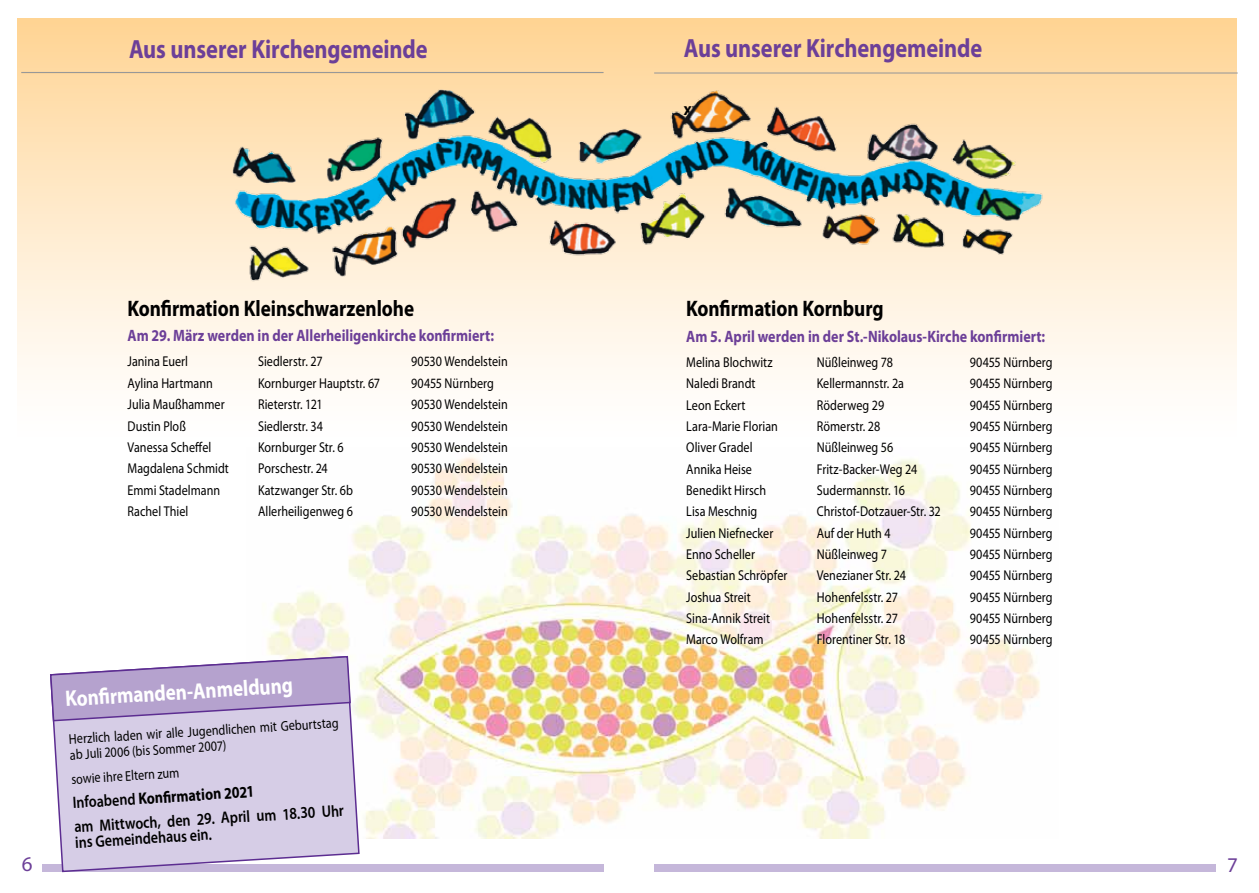
<style>
.page{position:relative;width:1259px;height:893px;background:#fff}
.page>*{position:absolute;margin:0;border:0;box-sizing:border-box;transform-origin:0 0}
.t1{font:700 26.4px "Myriad Pro";letter-spacing:-.005em;color:#6c3f98;scale:.85 1}
.t2{font:700 22.5px "Myriad Pro";letter-spacing:-.005em;color:#000;scale:.85 1}
.t3{font:700 22.5px "Myriad Pro";color:#fff;scale:.85 1}
.t4{font:21px "Myriad Pro";color:#6c3f98}
.t5{font:700 16.5px "Myriad Pro";color:#6c3f98;scale:.85 1}
.t6{font:600 16.5px/24.2px "Myriad Pro";color:#000;scale:.85 1}
.t7{font:14.25px/15.3px "Myriad Pro";color:#000;scale:.85 1}
.s1{font-weight:700}
</style>
<div class="page">
<div style="left:42px;top:864px;width:562px;height:8px;background:#c5b7da"></div>
<div style="left:654px;top:864px;width:561px;height:8px;background:#c5b7da"></div>
<div style="left:17px;top:18px;width:1219px;height:419px;background:linear-gradient(to bottom,#fed596,#fff)"></div>
<img style="left:267px;top:455px;width:773px;height:384px">
<hr style="left:21px;top:72px;width:582px;height:1px;background:#939598">
<img style="left:218px;top:75px;width:842px;height:216px">
<svg style="left:52px;top:655px;width:308px;height:218px;background:#d5cbe5"></svg>
<svg style="left:50px;top:655px;width:302px;height:67px;background:#c0afd5"></svg>
<hr style="left:654px;top:73px;width:583px;height:1px;background:#939598">
<h1 class="t1" style="left:129px;top:32px;width:353px">Aus unserer Kirchengemeinde</h1>
<h1 class="t1" style="left:684px;top:31px;width:353px">Aus unserer Kirchengemeinde</h1>
<h2 class="t2" style="left:128px;top:294px;width:338px">Konfirmation Kleinschwarzenlohe</h2>
<p class="t5" style="left:128px;top:325px;width:432px">Am 29. März werden in der Allerheiligenkirche konfirmiert:</p>
<p class="t7" style="left:128px;top:354px;width:73px">Janina Euerl</p>
<p class="t7" style="left:258px;top:354px;width:77px">Siedlerstr. 27</p>
<p class="t7" style="left:411px;top:354px;width:115px">90530 Wendelstein</p>
<p class="t7" style="left:128px;top:375px;width:102px">Aylina Hartmann</p>
<p class="t7" style="left:258px;top:375px;width:145px">Kornburger Hauptstr. 67</p>
<p class="t7" style="left:411px;top:375px;width:99px">90455 Nürnberg</p>
<p class="t7" style="left:128px;top:396px;width:116px">Julia Maußhammer</p>
<p class="t7" style="left:258px;top:396px;width:77px">Rieterstr. 121</p>
<p class="t7" style="left:411px;top:396px;width:115px">90530 Wendelstein</p>
<p class="t7" style="left:128px;top:418px;width:70px">Dustin Ploß</p>
<p class="t7" style="left:258px;top:418px;width:78px">Siedlerstr. 34</p>
<p class="t7" style="left:411px;top:418px;width:115px">90530 Wendelstein</p>
<p class="t7" style="left:128px;top:439px;width:100px">Vanessa Scheffel</p>
<p class="t7" style="left:258px;top:439px;width:102px">Kornburger Str. 6</p>
<p class="t7" style="left:411px;top:439px;width:115px">90530 Wendelstein</p>
<p class="t7" style="left:128px;top:461px;width:121px">Magdalena Schmidt</p>
<p class="t7" style="left:258px;top:461px;width:83px">Porschestr. 24</p>
<p class="t7" style="left:411px;top:461px;width:115px">90530 Wendelstein</p>
<p class="t7" style="left:128px;top:482px;width:110px">Emmi Stadelmann</p>
<p class="t7" style="left:258px;top:482px;width:113px">Katzwanger Str. 6b</p>
<p class="t7" style="left:411px;top:482px;width:115px">90530 Wendelstein</p>
<p class="t7" style="left:128px;top:503px;width:73px">Rachel Thiel</p>
<p class="t7" style="left:258px;top:503px;width:113px">Allerheiligenweg 6</p>
<p class="t7" style="left:411px;top:503px;width:115px">90530 Wendelstein</p>
<h2 class="t3" style="left:64px;top:685px;width:269px;rotate:-4deg">Konfi rmanden-Anmeldung</h2>
<p class="t7" style="left:68px;top:732px;width:319px;rotate:-4deg">Herzlich laden wir alle Jugendlichen mit Geburtstag ab Juli 2006 (bis Sommer 2007)</p>
<p class="t7" style="left:71px;top:772px;width:129px;rotate:-4deg">sowie ihre Eltern zum</p>
<p class="t6" style="left:72px;top:789px;width:319px;rotate:-3deg">Infoabend <span class="s1">Konfi rmation 2021<br></span>am Mittwoch, den 29. April um 18.30 Uhr</p>
<p class="t6" style="left:75px;top:829px;width:162px;rotate:-3deg">ins Gemeindehaus ein.</p>
<h2 class="t2" style="left:686px;top:294px;width:234px">Konfirmation Kornburg</h2>
<p class="t5" style="left:686px;top:325px;width:424px">Am 5. April werden in der St.-Nikolaus-Kirche konfirmiert:</p>
<p class="t7" style="left:686px;top:354px;width:103px">Melina Blochwitz</p>
<p class="t7" style="left:817px;top:354px;width:91px">Nüßleinweg 78</p>
<p class="t7" style="left:970px;top:354px;width:99px">90455 Nürnberg</p>
<p class="t7" style="left:686px;top:376px;width:83px">Naledi Brandt</p>
<p class="t7" style="left:817px;top:376px;width:104px">Kellermannstr. 2a</p>
<p class="t7" style="left:970px;top:376px;width:99px">90455 Nürnberg</p>
<p class="t7" style="left:686px;top:397px;width:71px">Leon Eckert</p>
<p class="t7" style="left:817px;top:397px;width:81px">Röderweg 29</p>
<p class="t7" style="left:970px;top:397px;width:99px">90455 Nürnberg</p>
<p class="t7" style="left:686px;top:418px;width:109px">Lara-Marie Florian</p>
<p class="t7" style="left:817px;top:418px;width:76px">Römerstr. 28</p>
<p class="t7" style="left:970px;top:418px;width:99px">90455 Nürnberg</p>
<p class="t7" style="left:686px;top:440px;width:79px">Oliver Gradel</p>
<p class="t7" style="left:817px;top:440px;width:91px">Nüßleinweg 56</p>
<p class="t7" style="left:970px;top:440px;width:99px">90455 Nürnberg</p>
<p class="t7" style="left:686px;top:461px;width:79px">Annika Heise</p>
<p class="t7" style="left:817px;top:461px;width:120px">Fritz-Backer-Weg 24</p>
<p class="t7" style="left:970px;top:461px;width:99px">90455 Nürnberg</p>
<p class="t7" style="left:686px;top:482px;width:95px">Benedikt Hirsch</p>
<p class="t7" style="left:817px;top:482px;width:105px">Sudermannstr. 16</p>
<p class="t7" style="left:970px;top:482px;width:99px">90455 Nürnberg</p>
<p class="t7" style="left:686px;top:504px;width:85px">Lisa Meschnig</p>
<p class="t7" style="left:817px;top:504px;width:147px">Christof-Dotzauer-Str. 32</p>
<p class="t7" style="left:970px;top:504px;width:99px">90455 Nürnberg</p>
<p class="t7" style="left:686px;top:525px;width:104px">Julien Niefnecker</p>
<p class="t7" style="left:817px;top:525px;width:88px">Auf der Huth 4</p>
<p class="t7" style="left:970px;top:525px;width:99px">90455 Nürnberg</p>
<p class="t7" style="left:686px;top:546px;width:82px">Enno Scheller</p>
<p class="t7" style="left:817px;top:546px;width:84px">Nüßleinweg 7</p>
<p class="t7" style="left:970px;top:546px;width:99px">90455 Nürnberg</p>
<p class="t7" style="left:686px;top:568px;width:120px">Sebastian Schröpfer</p>
<p class="t7" style="left:817px;top:568px;width:106px">Venezianer Str. 24</p>
<p class="t7" style="left:970px;top:568px;width:99px">90455 Nürnberg</p>
<p class="t7" style="left:686px;top:589px;width:77px">Joshua Streit</p>
<p class="t7" style="left:817px;top:589px;width:97px">Hohenfelsstr. 27</p>
<p class="t7" style="left:970px;top:589px;width:99px">90455 Nürnberg</p>
<p class="t7" style="left:686px;top:610px;width:100px">Sina-Annik Streit</p>
<p class="t7" style="left:817px;top:610px;width:97px">Hohenfelsstr. 27</p>
<p class="t7" style="left:970px;top:610px;width:99px">90455 Nürnberg</p>
<p class="t7" style="left:686px;top:632px;width:92px">Marco Wolfram</p>
<p class="t7" style="left:817px;top:632px;width:106px">Florentiner Str. 18</p>
<p class="t7" style="left:970px;top:632px;width:99px">90455 Nürnberg</p>
<h3 class="t4" style="left:22px;top:851px;width:12px">6</h3>
<h3 class="t4" style="left:1227px;top:852px;width:12px">7</h3>
</div>
